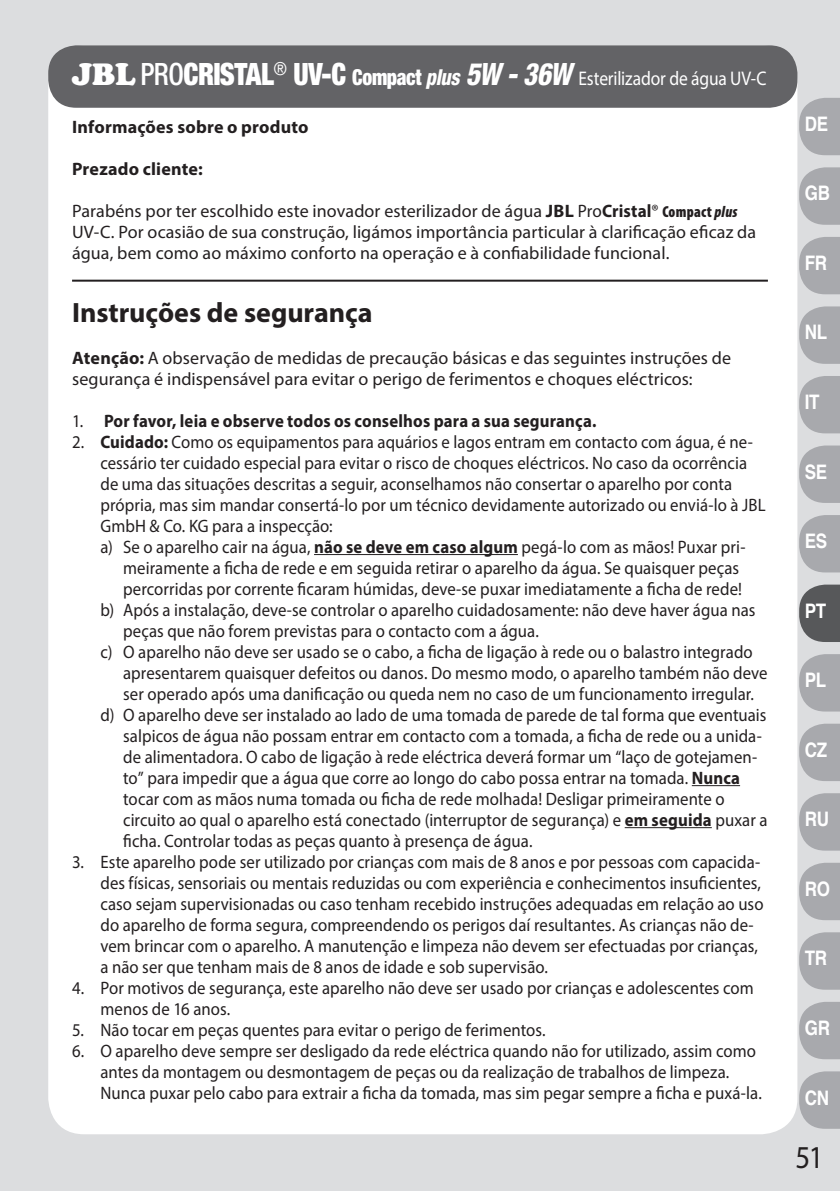
<style>
.page{position:relative;width:840px;height:1191px;background:#fff}
.page>*{position:absolute;margin:0;border:0;box-sizing:border-box;transform-origin:0 0}
.t1{font:32px "Myriad";color:#231f20;scale:.9 1}
.t2{font:700 28px "Myriad Pro";color:#231f20}
.t3{font:700 20px "Helvetica";letter-spacing:-.025em;color:#fff;scale:.85 1}
.t4{font:19.8px "Myriad Pro";letter-spacing:-.01em;color:#fff;scale:.88 1}
.t5{font:18px/21px "Myriad Pro";letter-spacing:.005em;color:#231f20;scale:.93 1}
.t6{font:18px/21px "Myriad Pro";letter-spacing:.005em;color:#231f20}
.t7{font:700 18px "Myriad Pro";letter-spacing:.01em;color:#231f20;scale:.93 1}
.t8{font:700 18px "Myriad Pro";letter-spacing:.01em;color:#231f20}
.s1{font-family:"Cooper";font-weight:900;font-size:32px}
.s2{font-family:"Helvetica Neue LT Pro";font-weight:500;font-stretch:condensed;font-size:30.8px}
.s3{font-family:"Helvetica Neue LT Pro";font-weight:900;font-stretch:condensed;font-size:30.8px}
.s4{font-family:"Helvetica Neue LT Pro";font-weight:900;font-stretch:condensed;font-size:22px}
.s5{font-family:"Helvetica Neue LT Pro";font-weight:800;font-style:italic;font-stretch:condensed;font-size:22px}
.s6{font-family:"Helvetica Neue LT Pro";font-weight:800;font-style:italic;font-stretch:condensed;font-size:30.8px}
.s7{font-weight:700}
.s8{font-weight:900;font-stretch:condensed;font-size:16px}
.s9{font-weight:900;font-style:italic;font-stretch:condensed;font-size:16px}
.s10{font-weight:400}
</style>
<div class="page">
<div style="left:0;top:0;width:839px;height:1191px;background:#dcdddf"></div>
<div style="left:48px;top:45px;width:749px;height:1089px;background:#fff;border-radius:36px"></div>
<div style="left:48px;top:45px;width:749px;height:63px;background:#636366;border-radius:28px"></div>
<hr style="left:72px;top:280px;width:695px;height:2px;background:#231f20">
<hr style="left:314px;top:554px;width:203px;height:1px;background:#231f20">
<hr style="left:691px;top:785px;width:48px;height:1px;background:#231f20">
<hr style="left:624px;top:827px;width:87px;height:1px;background:#231f20">
<svg style="left:799px;top:98px;width:40px;height:57px;background:#aeafb2"></svg>
<svg style="left:799px;top:167px;width:40px;height:58px;background:#aeafb3"></svg>
<svg style="left:799px;top:237px;width:40px;height:57px;background:#aeafb2"></svg>
<svg style="left:799px;top:306px;width:40px;height:58px;background:#aeafb3"></svg>
<svg style="left:799px;top:376px;width:40px;height:57px;background:#aeafb2"></svg>
<svg style="left:799px;top:445px;width:40px;height:58px;background:#aeafb3"></svg>
<svg style="left:799px;top:515px;width:40px;height:57px;background:#aeafb3"></svg>
<svg style="left:799px;top:584px;width:40px;height:58px;background:#68696b"></svg>
<svg style="left:799px;top:654px;width:40px;height:57px;background:#aeafb3"></svg>
<svg style="left:799px;top:723px;width:40px;height:58px;background:#aeafb3"></svg>
<svg style="left:799px;top:793px;width:40px;height:57px;background:#aeafb3"></svg>
<svg style="left:799px;top:862px;width:40px;height:58px;background:#aeafb3"></svg>
<svg style="left:799px;top:932px;width:40px;height:57px;background:#aeafb3"></svg>
<svg style="left:799px;top:1002px;width:40px;height:57px;background:#aeafb2"></svg>
<svg style="left:799px;top:1071px;width:40px;height:57px;background:#aeafb3"></svg>
<p class="t4" style="left:72px;top:66px;width:790px"><span class="s1">JBL</span> <span class="s2">PRO</span><span class="s3">CRISTAL</span><sup>®</sup> <span class="s3">UV-C</span> <span class="s4">Compact</span> <span class="s5">plus</span> <span class="s6">5W - 36W</span> Esterilizador de água UV-C</p>
<p class="t8" style="left:72px;top:115px;width:238px">Informações sobre o produto</p>
<p class="t8" style="left:72px;top:157px;width:132px">Prezado cliente:</p>
<p class="t6" style="left:72px;top:200px;width:685px">Parabéns por ter escolhido este inovador esterilizador de água <span class="s7">JBL</span> Pro<span class="s7">Cristal</span>® <span class="s8">Compact</span> <span class="s9">plus<br></span>UV-C. Por ocasião de sua construção, ligámos importância particular à clarificação eficaz da água, bem como ao máximo conforto na operação e à confiabilidade funcional.</p>
<h2 class="t2" style="left:72px;top:294px;width:302px">Instruções de segurança</h2>
<p class="t6" style="left:72px;top:347px;width:660px"><span class="s7">Atenção:</span> A observação de medidas de precaução básicas e das seguintes instruções de segurança é indispensável para evitar o perigo de ferimentos e choques eléctricos:</p>
<p class="t7" style="left:72px;top:409px;width:565px"><span class="s10">1.</span> Por favor, leia e observe todos os conselhos para a sua segurança.</p>
<p class="t5" style="left:100px;top:431px;width:716px;text-indent:-28px">2. <span class="s7">Cuidado:</span> Como os equipamentos para aquários e lagos entram em contacto com água, é ne&shy;cessário ter cuidado especial para evitar o risco de choques eléctricos. No caso da ocorrência de uma das situações descritas a seguir, aconselhamos não consertar o aparelho por conta própria, mas sim mandar consertá-lo por um técnico devidamente autorizado ou enviá-lo à JBL GmbH &amp; Co. KG para a inspecção:<br>a) Se o aparelho cair na água, <span class="s7">não se deve em caso algum</span> pegá-lo com as mãos! Puxar pri-</p>
<p class="t5" style="left:123px;top:557px;width:663px">meiramente a ficha de rede e em seguida retirar o aparelho da água. Se quaisquer peças</p>
<p class="t5" style="left:123px;top:578px;width:666px">percorridas por corrente ficaram húmidas, deve-se puxar imediatamente a ficha de rede!</p>
<p class="t5" style="left:100px;top:599px;width:705px">b) Após a instalação, deve-se controlar o aparelho cuidadosamente: não deve haver água nas</p>
<p class="t5" style="left:123px;top:620px;width:448px">peças que não forem previstas para o contacto com a água.</p>
<p class="t5" style="left:100px;top:641px;width:702px">c) O aparelho não deve ser usado se o cabo, a ficha de ligação à rede ou o balastro integrado</p>
<p class="t5" style="left:123px;top:662px;width:693px">apresentarem quaisquer defeitos ou danos. Do mesmo modo, o aparelho também não deve</p>
<p class="t5" style="left:123px;top:683px;width:679px">ser operado após uma danificação ou queda nem no caso de um funcionamento irregular.</p>
<p class="t5" style="left:100px;top:704px;width:717px">d) O aparelho deve ser instalado ao lado de uma tomada de parede de tal forma que eventuais</p>
<p class="t5" style="left:123px;top:725px;width:687px">salpicos de água não possam entrar em contacto com a tomada, a ficha de rede ou a unida-</p>
<p class="t5" style="left:123px;top:746px;width:683px">de alimentadora. O cabo de ligação à rede eléctrica deverá formar um “laço de gotejamen-</p>
<p class="t5" style="left:123px;top:767px;width:664px">to” para impedir que a água que corre ao longo do cabo possa entrar na tomada. <span class="s7">Nunca</span></p>
<p class="t5" style="left:123px;top:788px;width:647px">tocar com as mãos numa tomada ou ficha de rede molhada! Desligar primeiramente o</p>
<p class="t5" style="left:123px;top:809px;width:694px">circuito ao qual o aparelho está conectado (interruptor de segurança) e <span class="s7">em seguida</span> puxar a</p>
<p class="t5" style="left:123px;top:830px;width:441px">ficha. Controlar todas as peças quanto à presença de água.</p>
<p class="t5" style="left:100px;top:851px;width:714px;text-indent:-28px">3. Este aparelho pode ser utilizado por crianças com mais de 8 anos e por pessoas com capacida&shy;des físicas, sensoriais ou mentais reduzidas ou com experiência e conhecimentos insuficientes, caso sejam supervisionadas ou caso tenham recebido instruções adequadas em relação ao uso do aparelho de forma segura, compreendendo os perigos daí resultantes. As crianças não de&shy;vem brincar com o aparelho. A manutenção e limpeza não devem ser efectuadas por crianças, a não ser que tenham mais de 8 anos de idade e sob supervisão.</p>
<p class="t5" style="left:100px;top:977px;width:703px;text-indent:-28px">4. Por motivos de segurança, este aparelho não deve ser usado por crianças e adolescentes com menos de 16 anos.</p>
<p class="t5" style="left:72px;top:1019px;width:510px">5. Não tocar em peças quentes para evitar o perigo de ferimentos.</p>
<p class="t5" style="left:100px;top:1040px;width:712px;text-indent:-28px">6. O aparelho deve sempre ser desligado da rede eléctrica quando não for utilizado, assim como antes da montagem ou desmontagem de peças ou da realização de trabalhos de limpeza.<br>Nunca puxar pelo cabo para extrair a ficha da tomada, mas sim pegar sempre a ficha e puxá-la.</p>
<p class="t3" style="left:804px;top:107px;width:29px">DE</p>
<p class="t3" style="left:804px;top:177px;width:31px">GB</p>
<p class="t3" style="left:804px;top:247px;width:28px">FR</p>
<p class="t3" style="left:804px;top:316px;width:28px">NL</p>
<p class="t3" style="left:804px;top:386px;width:19px">IT</p>
<p class="t3" style="left:804px;top:455px;width:28px">SE</p>
<p class="t3" style="left:804px;top:525px;width:28px">ES</p>
<p class="t3" style="left:804px;top:594px;width:27px">PT</p>
<p class="t3" style="left:804px;top:664px;width:27px">PL</p>
<p class="t3" style="left:804px;top:733px;width:28px">CZ</p>
<p class="t3" style="left:804px;top:803px;width:30px">RU</p>
<p class="t3" style="left:804px;top:872px;width:31px">RO</p>
<p class="t3" style="left:804px;top:942px;width:28px">TR</p>
<p class="t3" style="left:804px;top:1011px;width:31px">GR</p>
<p class="t3" style="left:804px;top:1081px;width:30px">CN</p>
<h1 class="t1" style="left:795px;top:1141px;width:33px">51</h1>
</div>
